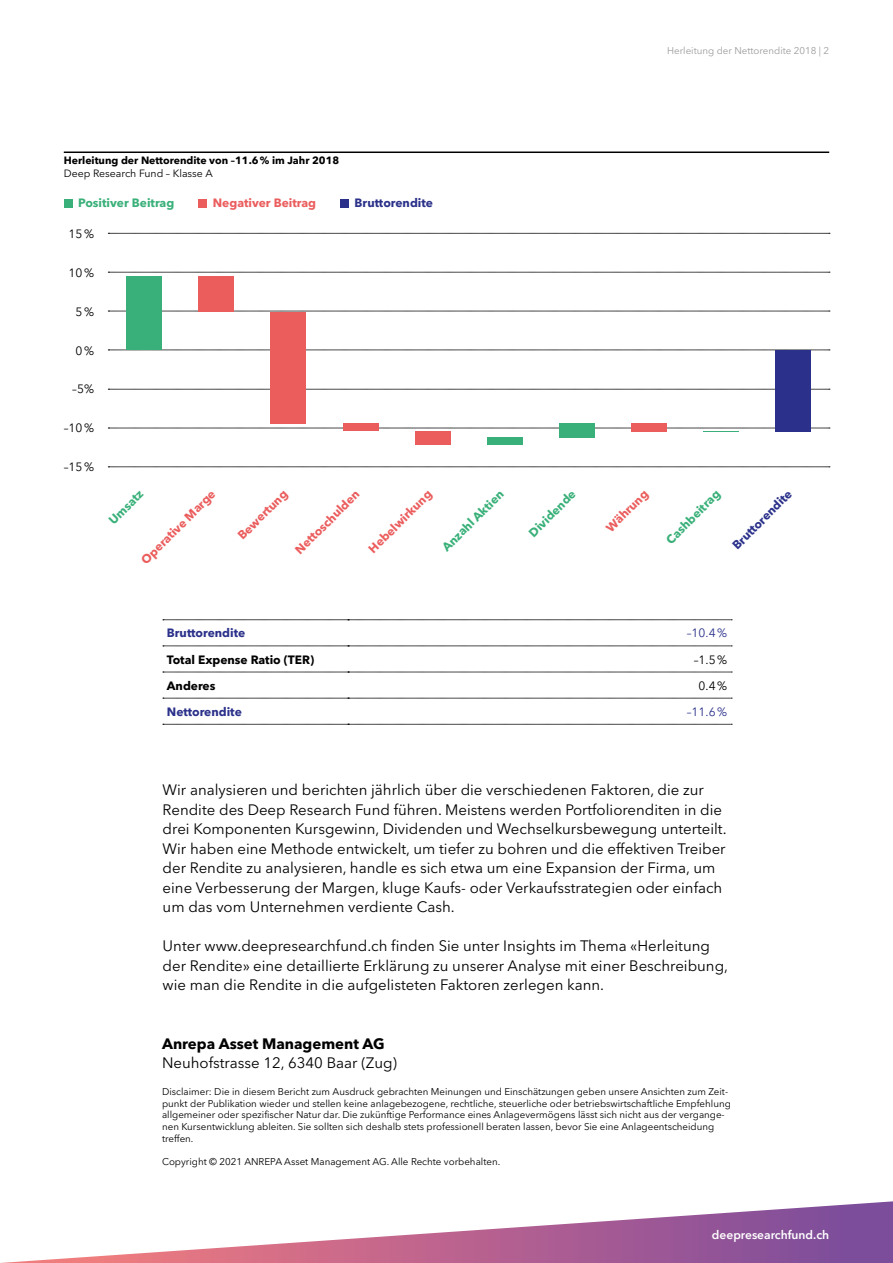
<style>
.page{position:relative;width:893px;height:1263px;background:#fff}
.page>*{position:absolute;margin:0;border:0;box-sizing:border-box;transform-origin:0 0}
.t1{font:15px/19.5px "Avenir Next LT Pro";color:#000}
.t2{font:700 15px "Avenir Next LT Pro";color:#000}
.t3{font:700 12px "Avenir Next LT Pro";color:#eb5d5d}
.t4{font:700 12px "Avenir Next LT Pro";color:#39b079}
.t5{font:700 12px "Avenir Next LT Pro";color:#2b318a}
.t6{font:12px "Avenir Next LT Pro";color:#000}
.t7{font:700 12px "Avenir Next LT Pro";color:#000}
.t8{font:600 12px "Avenir Next LT Pro";color:#fff}
.t9{font:12px "Avenir Next LT Pro";color:#2b318a}
.t10{font:700 10.5px "Avenir Next LT Pro";color:#000}
.t11{font:10.5px "Avenir Next LT Pro";color:#000}
.t12{font:9.75px/11.7px "Avenir Next LT Pro";color:#000}
.t13{font:9.75px "Avenir Next LT Pro";color:#9c9c9d}
</style>
<div class="page">
<svg style="left:1px;top:1201px;width:892px;height:62px"></svg>
<hr style="left:64px;top:151px;width:765px;height:2px;background:#000">
<div style="left:64px;top:199px;width:8px;height:8px;background:#39b079"></div>
<div style="left:198px;top:199px;width:9px;height:8px;background:#eb5d5d"></div>
<div style="left:340px;top:199px;width:9px;height:8px;background:#2b318a"></div>
<svg style="left:163px;top:619px;width:569px;height:1px"></svg>
<svg style="left:163px;top:646px;width:569px;height:1px"></svg>
<svg style="left:163px;top:672px;width:569px;height:1px"></svg>
<svg style="left:163px;top:698px;width:569px;height:1px"></svg>
<svg style="left:163px;top:724px;width:569px;height:1px"></svg>
<svg style="left:108px;top:350px;width:722px;height:1px"></svg>
<svg style="left:108px;top:311px;width:722px;height:1px"></svg>
<svg style="left:108px;top:272px;width:722px;height:1px"></svg>
<svg style="left:108px;top:233px;width:722px;height:1px"></svg>
<div style="left:199px;top:276px;width:35px;height:36px;background:#eb5d5d"></div>
<div style="left:271px;top:312px;width:35px;height:38px;background:#eb5d5d"></div>
<div style="left:127px;top:276px;width:35px;height:74px;background:#39b079"></div>
<svg style="left:108px;top:467px;width:722px;height:1px"></svg>
<svg style="left:108px;top:428px;width:722px;height:1px"></svg>
<svg style="left:108px;top:389px;width:722px;height:1px"></svg>
<div style="left:775px;top:350px;width:36px;height:81px;background:#2b318a"></div>
<div style="left:271px;top:350px;width:35px;height:74px;background:#eb5d5d"></div>
<div style="left:343px;top:424px;width:35px;height:7px;background:#eb5d5d"></div>
<div style="left:415px;top:431px;width:35px;height:14px;background:#eb5d5d"></div>
<div style="left:631px;top:423px;width:35px;height:9px;background:#eb5d5d"></div>
<div style="left:487px;top:437px;width:35px;height:8px;background:#39b079"></div>
<div style="left:559px;top:423px;width:35px;height:14px;background:#39b079"></div>
<hr style="left:703px;top:431px;width:35px;height:1px;background:#39b079">
<p class="t10" style="left:64px;top:154px;width:277px">Herleitung der Nettorendite von –11.6% im Jahr 2018</p>
<p class="t11" style="left:64px;top:167px;width:150px">Deep Research Fund – Klasse A</p>
<p class="t4" style="left:78px;top:196px;width:98px">Positiver Beitrag</p>
<p class="t3" style="left:213px;top:196px;width:105px">Negativer Beitrag</p>
<p class="t5" style="left:355px;top:196px;width:80px">Bruttorendite</p>
<p class="t6" style="left:69px;top:226px;width:27px">15%</p>
<p class="t6" style="left:69px;top:265px;width:27px">10%</p>
<p class="t6" style="left:76px;top:304px;width:20px">5%</p>
<p class="t6" style="left:76px;top:343px;width:20px">0%</p>
<p class="t6" style="left:72px;top:382px;width:23px">–5%</p>
<p class="t6" style="left:64px;top:421px;width:32px">–10%</p>
<p class="t6" style="left:64px;top:460px;width:32px">–15%</p>
<p class="t13" style="left:667px;top:45px;width:164px">Herleitung der Nettorendite 2018 | 2</p>
<p class="t3" style="left:138px;top:557px;width:101px;rotate:-45deg">Operative Marge</p>
<p class="t3" style="left:235px;top:532px;width:66px;rotate:-45deg">Bewertung</p>
<p class="t3" style="left:292px;top:547px;width:87px;rotate:-45deg">Nettoschulden</p>
<p class="t3" style="left:365px;top:545px;width:85px;rotate:-45deg">Hebelwirkung</p>
<p class="t4" style="left:439px;top:544px;width:83px;rotate:-45deg">Anzahl Aktien</p>
<p class="t4" style="left:526px;top:529px;width:62px;rotate:-45deg">Dividende</p>
<p class="t3" style="left:603px;top:524px;width:55px;rotate:-45deg">Währung</p>
<p class="t5" style="left:729px;top:542px;width:80px;rotate:-45deg">Bruttorendite</p>
<p class="t4" style="left:106px;top:517px;width:44px;rotate:-45deg">Umsatz</p>
<p class="t4" style="left:663px;top:536px;width:72px;rotate:-45deg">Cashbeitrag</p>
<p class="t5" style="left:167px;top:626px;width:80px">Bruttorendite</p>
<p class="t9" style="left:687px;top:626px;width:42px">–10.4%</p>
<p class="t7" style="left:167px;top:652px;width:149px">Total Expense Ratio (TER)</p>
<p class="t6" style="left:694px;top:652px;width:35px">–1.5%</p>
<p class="t7" style="left:167px;top:678px;width:50px">Anderes</p>
<p class="t6" style="left:699px;top:678px;width:30px">0.4%</p>
<p class="t5" style="left:167px;top:704px;width:77px">Nettorendite</p>
<p class="t9" style="left:687px;top:704px;width:42px">–11.6%</p>
<p class="t1" style="left:163px;top:780px;width:565px">Wir analysieren und berichten jährlich über die verschiedenen Faktoren, die zur Rendite des Deep Research Fund führen. Meistens werden Portfoliorenditen in die drei Komponenten Kursgewinn, Dividenden und Wechselkursbewegung unterteilt.<br>Wir haben eine Methode entwickelt, um tiefer zu bohren und die effektiven Treiber der Rendite zu analysieren, handle es sich etwa um eine Expansion der Firma, um eine Verbesserung der Margen, kluge Kaufs- oder Verkaufsstrategien oder einfach um das vom Unternehmen verdiente Cash.</p>
<p class="t1" style="left:163px;top:936px;width:567px">Unter www.deepresearchfund.ch finden Sie unter Insights im Thema «Herleitung der Rendite» eine detaillierte Erklärung zu unserer Analyse mit einer Beschreibung, wie man die Rendite in die aufgelisteten Faktoren zerlegen kann.</p>
<p class="t2" style="left:162px;top:1034px;width:224px">Anrepa Asset Management AG</p>
<p class="t1" style="left:162px;top:1053px;width:236px">Neuhofstrasse 12, 6340 Baar (Zug)</p>
<p class="t12" style="left:162px;top:1086px;width:570px">Disclaimer: Die in diesem Bericht zum Ausdruck gebrachten Meinungen und Einschätzungen geben unsere Ansichten zum Zeit&shy;punkt der Publikation wieder und stellen keine anlagebezogene, rechtliche, steuerliche oder betriebswirtschaftliche Empfehlung allgemeiner oder spezifischer Natur dar. Die zukünftige Performance eines Anlagevermögens lässt sich nicht aus der vergange&shy;nen Kursentwicklung ableiten. Sie sollten sich deshalb stets professionell beraten lassen, bevor Sie eine Anlageentscheidung treffen.</p>
<p class="t12" style="left:162px;top:1156px;width:340px">Copyright © 2021 ANREPA Asset Management AG. Alle Rechte vorbehalten.</p>
<p class="t8" style="left:712px;top:1227px;width:119px">deepresearchfund.ch</p>
</div>
